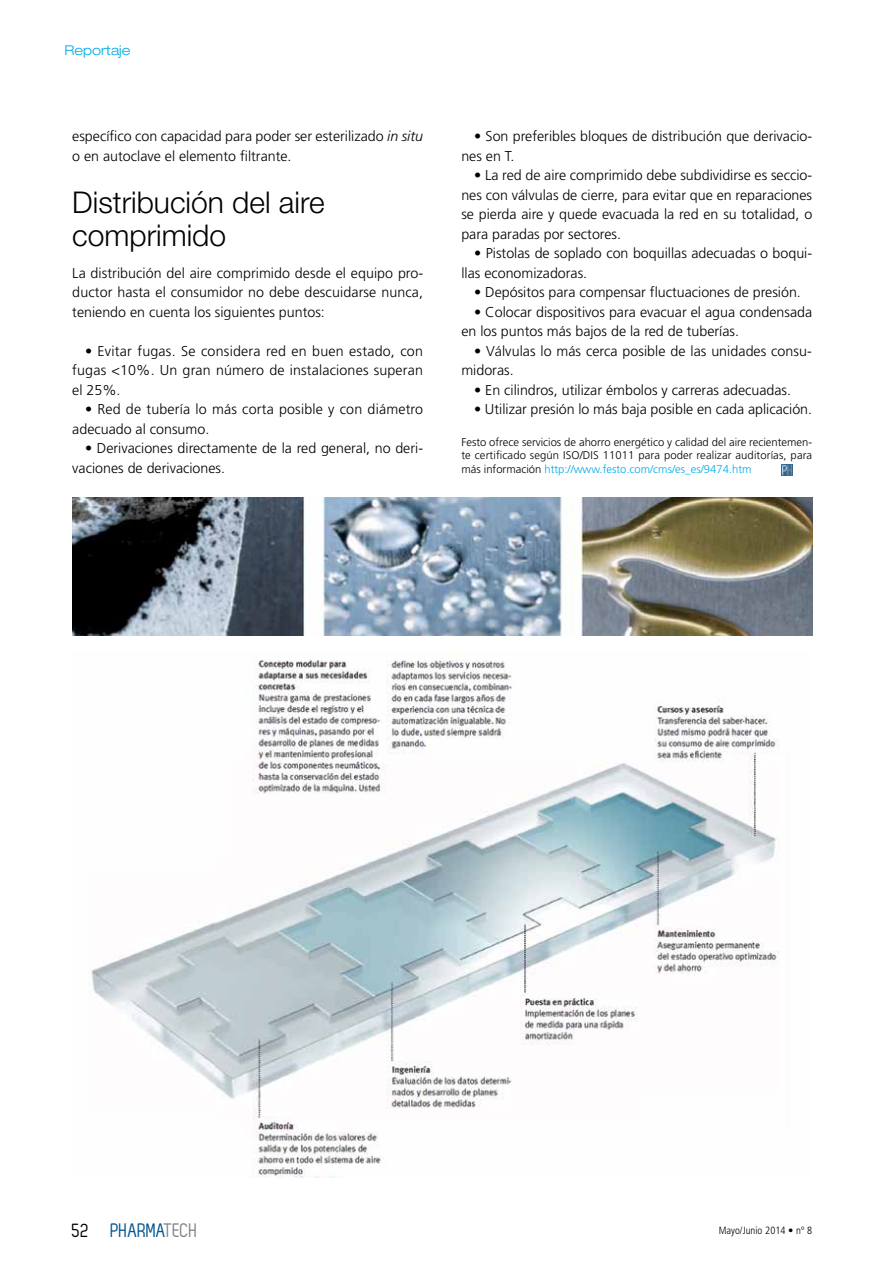
<style>
.page{position:relative;width:893px;height:1263px;background:#fff}
.page>*{position:absolute;margin:0;border:0;box-sizing:border-box;transform-origin:0 0}
.t1{font:300 30px/33px "Helvetica Neue LT Std";color:#000}
.t2{font:19.5px "Zag";letter-spacing:-.005em;color:#00548e}
.t3{font:300 14.25px/19.5px "Frutiger";color:#000}
.t4{font:300 expanded 13.5px "Helvetica Neue LT Std";color:#00aae6}
.t5{font:300 11.25px/13.5px "Frutiger";color:#000;text-align:justify}
.t6{font:300 condensed 10.5px "Frutiger";color:#000}
.s1{font-style:italic}
.s2{color:#00aae6}
.s3{color:#000}
.s4{color:#808285}
</style>
<div class="page">
<img style="left:72px;top:497px;width:740px;height:139px">
<svg style="left:782px;top:465px;width:10px;height:11px"></svg>
<img style="left:90px;top:660px;width:689px;height:517px">
<p class="t4" style="left:65px;top:42px;width:68px">Reportaje</p>
<p class="t3" style="left:72px;top:127px;width:352px">específico con capacidad para poder ser esterilizado <span class="s1">in situ </span>o en autoclave el elemento filtrante.</p>
<h1 class="t1" style="left:72px;top:186px;width:254px">Distribución del aire comprimido</h1>
<p class="t3" style="left:72px;top:263px;width:352px;text-align:justify">La distribución del aire comprimido desde el equipo pro&shy;ductor hasta el consumidor no debe descuidarse nunca, teniendo en cuenta los siguientes puntos:</p>
<p class="t3" style="left:72px;top:341px;width:352px;text-align:justify;text-indent:13px">• Evitar fugas. Se considera red en buen estado, con fugas &lt;10%. Un gran número de instalaciones superan el 25%.</p>
<p class="t3" style="left:72px;top:400px;width:352px;text-indent:13px">• Red de tubería lo más corta posible y con diámetro adecuado al consumo.</p>
<p class="t3" style="left:72px;top:439px;width:352px;text-indent:13px">• Derivaciones directamente de la red general, no deri&shy;vaciones de derivaciones.</p>
<p class="t3" style="left:461px;top:127px;width:352px;text-indent:13px">• Son preferibles bloques de distribución que derivacio&shy;nes en T.</p>
<p class="t3" style="left:461px;top:166px;width:352px;text-align:justify;text-indent:13px">• La red de aire comprimido debe subdividirse es seccio&shy;nes con válvulas de cierre, para evitar que en reparaciones se pierda aire y quede evacuada la red en su totalidad, o para paradas por sectores.</p>
<p class="t3" style="left:461px;top:244px;width:352px;text-indent:13px">• Pistolas de soplado con boquillas adecuadas o boqui&shy;llas economizadoras.</p>
<p class="t3" style="left:474px;top:283px;width:328px">• Depósitos para compensar fluctuaciones de presión.</p>
<p class="t3" style="left:461px;top:302px;width:352px;text-indent:13px">• Colocar dispositivos para evacuar el agua condensada en los puntos más bajos de la red de tuberías.</p>
<p class="t3" style="left:461px;top:341px;width:352px;text-indent:13px">• Válvulas lo más cerca posible de las unidades consu&shy;midoras.</p>
<p class="t3" style="left:474px;top:380px;width:318px">• En cilindros, utilizar émbolos y carreras adecuadas.</p>
<p class="t3" style="left:474px;top:400px;width:340px">• Utilizar presión lo más baja posible en cada aplicación.</p>
<p class="t5" style="left:461px;top:435px;width:352px">Festo ofrece servicios de ahorro energético y calidad del aire recientemen&shy;te certificado según ISO/DIS 11011 para poder realizar auditorías, para más información <span class="s2">http://www.festo.com/cms/es_es/9474.htm</span></p>
<h2 class="t2" style="left:72px;top:1219px;width:127px"><span class="s3">52</span> PHARMA<span class="s4">TECH</span></h2>
<p class="t6" style="left:719px;top:1224px;width:95px">Mayo/Junio 2014 • nº 8</p>
</div>
